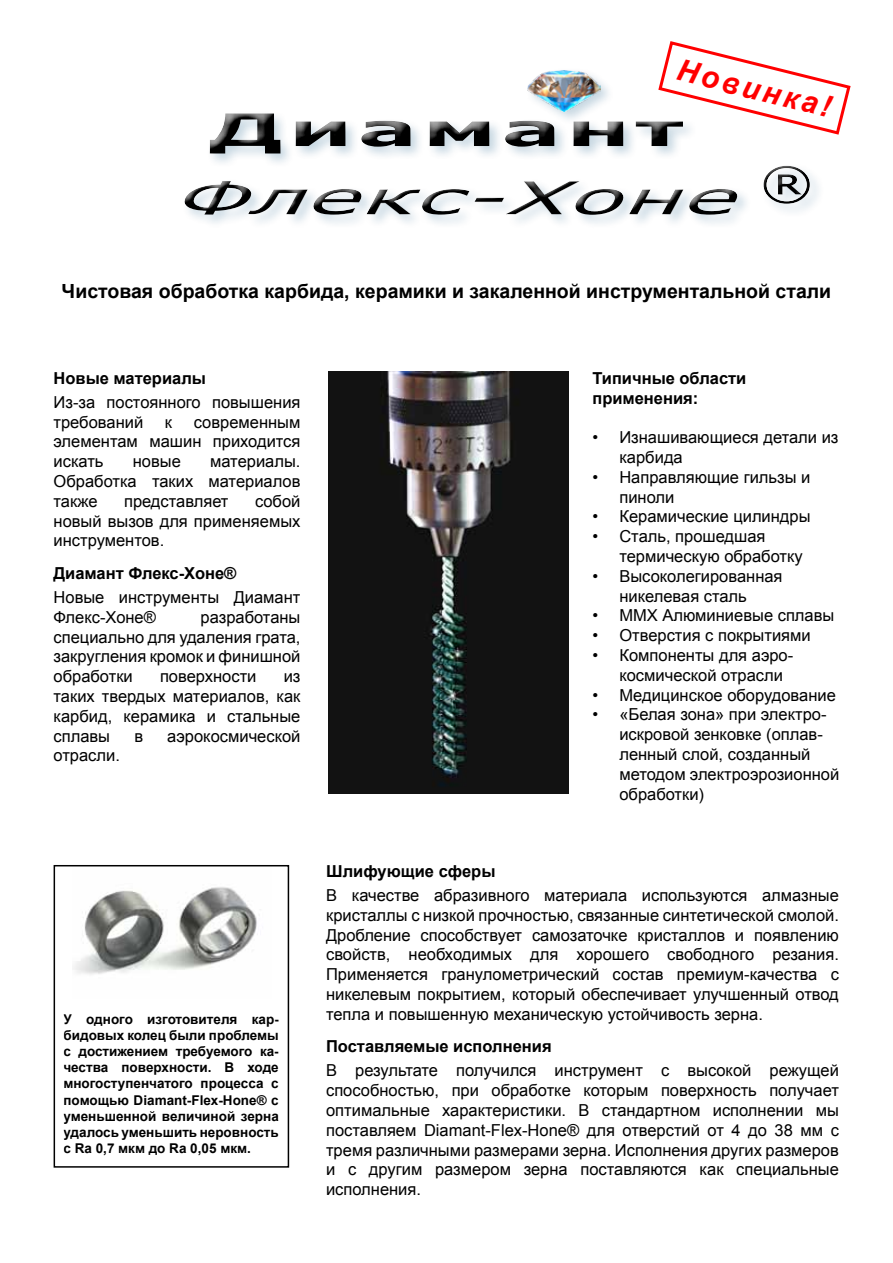
<style>
.page{position:relative;width:893px;height:1263px;background:#fff}
.page>*{position:absolute;margin:0;border:0;box-sizing:border-box;transform-origin:0 0}
.t1{font:italic 45px "Verdana";color:#000;scale:2 1}
.t2{font:italic 700 30px "Arial";color:#f00}
.t3{font:700 19.5px "Arial";color:#000}
.t4{font:16.5px/19.8px "Arial";color:#000}
.t5{font:700 16.5px/19.8px "Arial";color:#000}
.t6{font:700 13.5px/16.2px "Arial";color:#000;text-align:justify}
</style>
<div class="page">
<img style="left:328px;top:372px;width:240px;height:422px">
<div style="left:201px;top:107px;width:493px;height:57px;background:#000;opacity:.75"></div>
<div style="left:173px;top:156px;width:643px;height:66px;background:#fff"></div>
<div style="left:176px;top:171px;width:645px;height:54px;background:#000;opacity:.75"></div>
<img style="left:73px;top:887px;width:184px;height:88px">
<div style="left:54px;top:865px;width:235px;height:303px;border:2px solid #000"></div>
<svg style="left:210px;top:41px;width:641px;height:113px"></svg>
<h2 class="t2" style="left:682px;top:50px;width:159px;rotate:14deg">Новинка!</h2>
<h1 class="t1" style="left:172px;top:169px;width:322px">Флекс-Хоне <sup>®</sup></h1>
<p class="t3" style="left:62px;top:278px;width:771px">Чистовая обработка карбида, керамики и закаленной инструментальной стали</p>
<p class="t5" style="left:54px;top:369px;width:154px">Новые материалы</p>
<p class="t4" style="left:54px;top:392px;width:248px">Из-за постоянного повышения требований</p>
<p class="t4" style="left:54px;top:412px;width:248px;text-align:justify;text-indent:140px">современным элементам машин приходится искать</p>
<p class="t4" style="left:165px;top:412px;width:9px">к</p>
<p class="t4" style="left:54px;top:452px;width:248px;text-align:justify;text-indent:157px">материалы.<br>Обработка таких материалов также</p>
<p class="t4" style="left:133px;top:452px;width:50px">новые</p>
<p class="t4" style="left:54px;top:491px;width:248px;text-align:justify;text-indent:201px">собой новый вызов для применяемых инструментов.</p>
<p class="t5" style="left:54px;top:564px;width:184px">Диамант Флекс-Хоне®</p>
<p class="t4" style="left:54px;top:587px;width:248px">Новые инструменты Диамант<br>Флекс-Хоне®</p>
<p class="t4" style="left:124px;top:491px;width:106px">представляет</p>
<p class="t4" style="left:54px;top:607px;width:248px;text-align:justify;text-indent:147px">разработаны специально для удаления грата, закругления кромок и финишной обработки</p>
<p class="t4" style="left:54px;top:667px;width:248px;text-align:justify;text-indent:230px">из таких твердых материалов, как карбид, керамика и стальные сплавы</p>
<p class="t4" style="left:160px;top:667px;width:98px">поверхности</p>
<p class="t4" style="left:134px;top:726px;width:10px">в</p>
<p class="t4" style="left:167px;top:726px;width:135px">аэрокосмической</p>
<p class="t4" style="left:54px;top:746px;width:68px">отрасли.</p>
<p class="t6" style="left:63px;top:1011px;width:217px">У одного изготовителя кар&shy;бидовых колец были проблемы с достижением требуемого ка&shy;чества поверхности. В ходе многоступенчатого процесса с помощью Diamant-Flex-Hone® с уменьшенной величиной зерна удалось уменьшить неровность с Ra 0,7 мкм до Ra 0,05 мкм.</p>
<p class="t5" style="left:592px;top:369px;width:156px">Типичные области применения:</p>
<p class="t4" style="left:619px;top:428px;width:221px;text-indent:-27px">• Изнашивающиеся детали из карбида</p>
<p class="t4" style="left:619px;top:467px;width:192px;text-indent:-27px">• Направляющие гильзы и пиноли</p>
<p class="t4" style="left:592px;top:507px;width:220px">• Керамические цилиндры</p>
<p class="t4" style="left:619px;top:527px;width:185px;text-indent:-27px">• Сталь, прошедшая термическую обработку</p>
<p class="t4" style="left:592px;top:566px;width:192px;text-align:center">• Высоколегированная никелевая сталь</p>
<p class="t4" style="left:592px;top:606px;width:243px">• MMX Алюминиевые сплавы</p>
<p class="t4" style="left:592px;top:626px;width:220px">• Отверстия с покрытиями</p>
<p class="t4" style="left:619px;top:645px;width:175px;text-indent:-27px">• Компоненты для аэро&shy;космической отрасли</p>
<p class="t4" style="left:592px;top:685px;width:245px">• Медицинское оборудование</p>
<p class="t4" style="left:619px;top:705px;width:221px;text-indent:-27px">• «Белая зона» при электро&shy;искровой зенковке (оплав&shy;ленный слой, созданный методом электроэрозионной обработки)</p>
<p class="t5" style="left:326px;top:862px;width:171px">Шлифующие сферы</p>
<p class="t4" style="left:326px;top:885px;width:514px;text-align:justify">В качестве абразивного материала используются алмазные кристаллы с низкой прочностью, связанные синтетической смолой.<br>Дробление способствует самозаточке кристаллов и появлению свойств, необходимых для хорошего свободного резания.<br>Применяется гранулометрический состав премиум-качества с никелевым покрытием, который обеспечивает улучшенный отвод тепла и повышенную механическую устойчивость зерна.</p>
<p class="t5" style="left:326px;top:1037px;width:227px">Поставляемые исполнения</p>
<p class="t4" style="left:326px;top:1061px;width:514px;text-align:justify">В результате получился инструмент с высокой режущей способностью, при обработке которым поверхность получает оптимальные характеристики. В стандартном исполнении мы поставляем Diamant-Flex-Hone® для отверстий от 4 до 38 мм с тремя различными размерами зерна. Исполнения других размеров и с другим размером зерна поставляются как специальные исполнения.</p>
</div>
